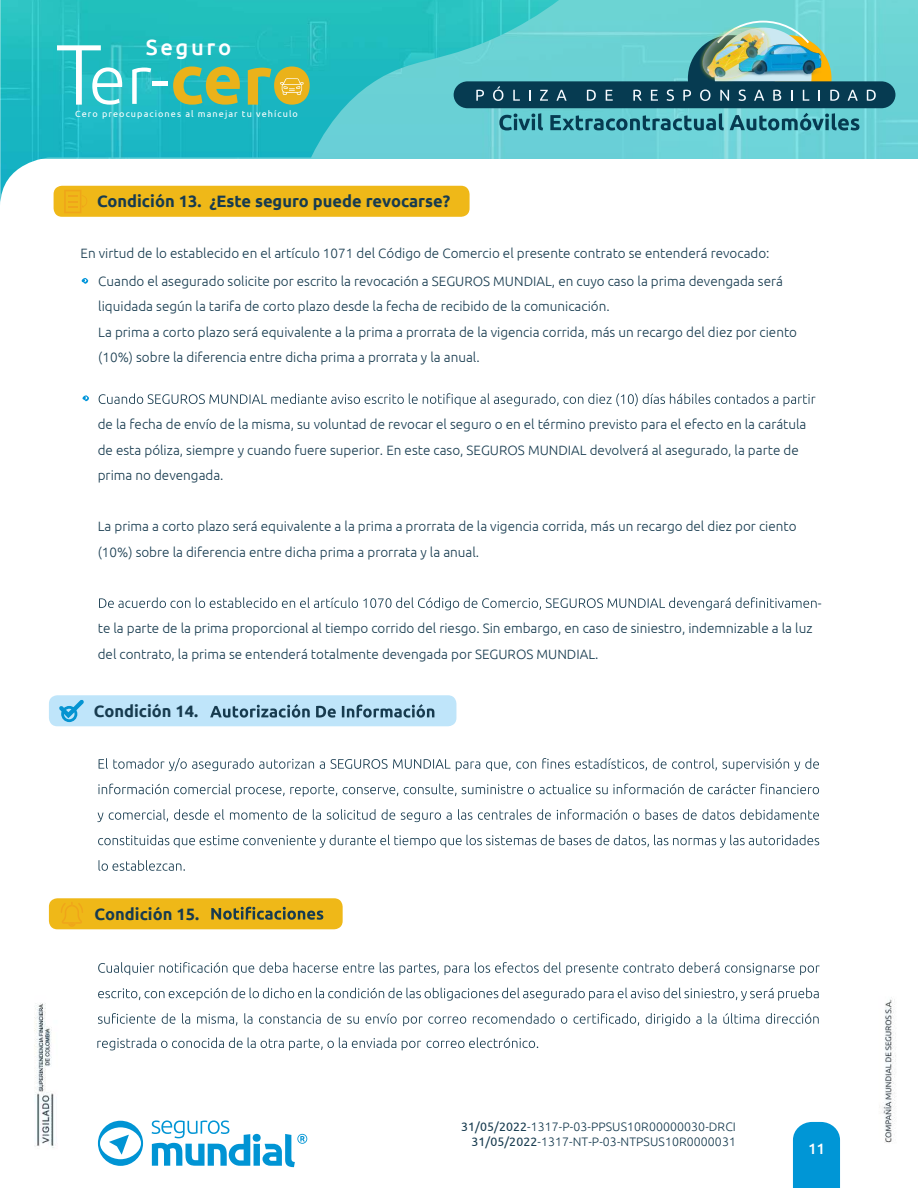
<style>
.page{position:relative;width:918px;height:1188px;background:#fff}
.page>*{position:absolute;margin:0;border:0;box-sizing:border-box;transform-origin:0 0}
.t1{font:500 22.05px "Ubuntu";letter-spacing:.12em;color:#fff}
.t2{font:700 16.5px "Ubuntu";color:#173b4f}
.t3{font:500 15px "Ubuntu";color:#fff}
.t4{font:300 13.5px/25.5px "Ubuntu";color:#173b4f}
.t5{font:300 12.3px/14.7px "Ubuntu";letter-spacing:.01em;color:#173b4f;text-align:right}
.t6{font:300 12px/14.4px "Ubuntu";color:#173b4f;text-align:center}
.t7{font:9.15px "Ubuntu";letter-spacing:.12em;color:#fff}
.s1{font-weight:400}
</style>
<div class="page">
<img style="left:34px;top:975px;width:862px;height:213px">
<div style="left:793px;top:1122px;width:47px;height:66px;background:#0096d6"></div>
<svg style="left:98px;top:1121px;width:45px;height:45px"></svg>
<svg style="left:152px;top:1120px;width:155px;height:47px"></svg>
<div style="left:54px;top:186px;width:416px;height:31px;background:#efb818;border-radius:9px"></div>
<svg style="left:64px;top:206px;width:20px;height:7px"></svg>
<svg style="left:99px;top:393px;width:717px;height:13px"></svg>
<svg style="left:99px;top:597px;width:718px;height:13px"></svg>
<svg style="left:81px;top:278px;width:7px;height:6px"></svg>
<div style="left:49px;top:898px;width:294px;height:31px;background:#efb818;border-radius:9px"></div>
<svg style="left:61px;top:902px;width:22px;height:25px"></svg>
<div style="left:49px;top:695px;width:407px;height:31px;background:#bfe5fa;border-radius:9px"></div>
<svg style="left:99px;top:758px;width:720px;height:13px"></svg>
<svg style="left:98px;top:784px;width:721px;height:13px"></svg>
<svg style="left:97px;top:809px;width:722px;height:13px"></svg>
<svg style="left:98px;top:835px;width:721px;height:13px"></svg>
<svg style="left:99px;top:860px;width:86px;height:11px"></svg>
<svg style="left:98px;top:962px;width:722px;height:13px"></svg>
<svg style="left:98px;top:988px;width:721px;height:13px"></svg>
<svg style="left:98px;top:1013px;width:721px;height:13px"></svg>
<svg style="left:97px;top:1037px;width:441px;height:13px"></svg>
<svg style="left:210px;top:704px;width:224px;height:14px"></svg>
<svg style="left:211px;top:907px;width:112px;height:13px"></svg>
<svg style="left:82px;top:395px;width:7px;height:6px"></svg>
<svg style="left:59px;top:700px;width:25px;height:22px"></svg>
<div style="left:559px;top:0;width:359px;height:158px;background:#6cd3d6"></div>
<img style="left:0;top:0;width:559px;height:206px">
<svg style="left:57px;top:45px;width:65px;height:60px"></svg>
<svg style="left:132px;top:68px;width:19px;height:36px"></svg>
<hr style="left:153px;top:82px;width:15px;height:4px;background:#fff">
<svg style="left:173px;top:66px;width:67px;height:39px;background:#8fb462"></svg>
<svg style="left:248px;top:66px;width:62px;height:39px;background:#a1b65d"></svg>
<svg style="left:454px;top:20px;width:441px;height:110px;background:#4ea4ac"></svg>
<img style="left:700px;top:28px;width:124px;height:60px">
<div style="left:451px;top:1115px;width:302px;height:39px;background:#fff"></div>
<h1 class="t1" style="left:146px;top:33px;width:87px">Seguro</h1>
<p class="t7" style="left:75px;top:109px;width:224px">Cero preocupaciones al manejar tu vehículo</p>
<p class="t2" style="left:97px;top:191px;width:355px">Condición 13. ¿Este seguro puede revocarse?</p>
<p class="t4" style="left:98px;top:239px;width:686px;line-height:27.5px;text-indent:-18px">En virtud de lo establecido en el artículo 1071 del Código de Comercio el presente contrato se entenderá revocado:<br>Cuando el asegurado solicite por escrito la revocación a SEGUROS MUNDIAL, en cuyo caso la prima devengada será</p>
<p class="t4" style="left:98px;top:293px;width:700px">liquidada según la tarifa de corto plazo desde la fecha de recibido de la comunicación.<br>La prima a corto plazo será equivalente a la prima a prorrata de la vigencia corrida, más un recargo del diez por ciento (10%) sobre la diferencia entre dicha prima a prorrata y la anual.</p>
<p class="t4" style="left:98px;top:411px;width:710px">de la fecha de envío de la misma, su voluntad de revocar el seguro o en el término previsto para el efecto en la carátula de esta póliza, siempre y cuando fuere superior. En este caso, SEGUROS MUNDIAL devolverá al asegurado, la parte de prima no devengada.</p>
<p class="t4" style="left:98px;top:513px;width:700px">La prima a corto plazo será equivalente a la prima a prorrata de la vigencia corrida, más un recargo del diez por ciento (10%) sobre la diferencia entre dicha prima a prorrata y la anual.</p>
<p class="t4" style="left:818px;top:590px;width:5px">-</p>
<p class="t4" style="left:98px;top:615px;width:716px">te la parte de la prima proporcional al tiempo corrido del riesgo. Sin embargo, en caso de siniestro, indemnizable a la luz del contrato, la prima se entenderá totalmente devengada por SEGUROS MUNDIAL.</p>
<p class="t2" style="left:94px;top:702px;width:106px">Condición 14.</p>
<p class="t2" style="left:95px;top:904px;width:106px">Condición 15.</p>
<p class="t6" style="left:477px;top:1119px;width:255px">/0 /2022-1317-P-03-PPSUS10R00000030-D00I<br>29/04/2022-1317-NT-P-03-NTPSUS10R0000031</p>
<p class="t5" style="left:461px;top:1119px;width:276px"><span class="s1">31/05/2022</span>-1317-P-03-PPSUS10R00000030-DRCI<br><span class="s1">31/05/2022</span>-1317-NT-P-03-NTPSUS10R0000031</p>
<p class="t6" style="left:569px;top:1135px;width:113px">12/03/2021-1317-NT</p>
<p class="t3" style="left:808px;top:1139px;width:18px">11</p>
</div>
